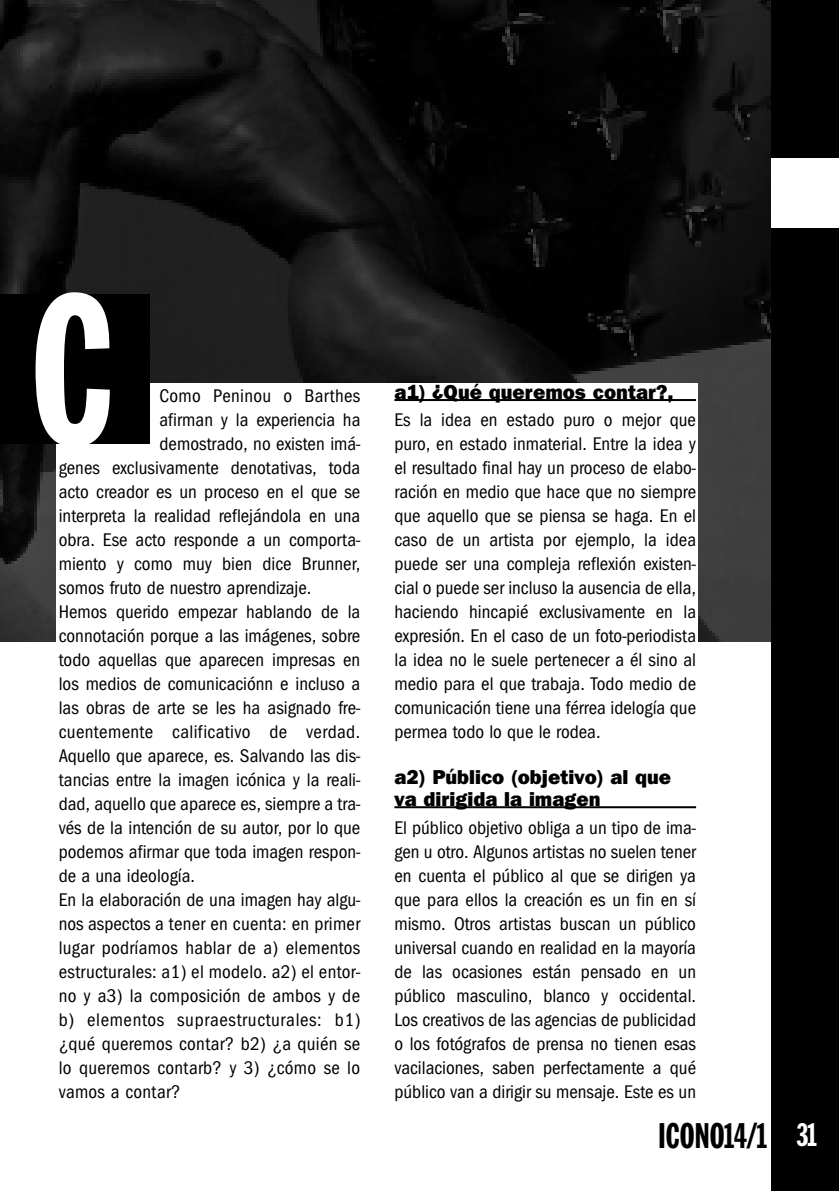
<style>
.page{position:relative;width:840px;height:1191px;background:#fff}
.page>*{position:absolute;margin:0;border:0;box-sizing:border-box;transform-origin:0 0}
.t1{font:208.8px "Franklin Gothic Extra Cond";color:#fff}
.t2{font:35px "Franklin Gothic Extra Cond";color:#000}
.t3{font:800 20px/22px "Franklin Gothic IT Cby BT";color:#000}
.t4{font:condensed 19px/24px "Franklin Gothic EF";color:#000;text-align:justify}
.t5{font:condensed 19px "Franklin Gothic EF";letter-spacing:.035em;color:#000}
.t6{font:condensed 19px "Franklin Gothic EF";letter-spacing:.02em;color:#000}
.s1{font-size:32px;color:#fff}
</style>
<div class="page">
<img style="left:0;top:1px;width:771px;height:640px">
<div style="left:57px;top:383px;width:640px;height:727px;background:#fff"></div>
<hr style="left:394px;top:399px;width:301px;height:2px;background:#000">
<hr style="left:394px;top:806px;width:301px;height:2px;background:#000">
<div style="left:771px;top:1px;width:67px;height:1190px;background:#000"></div>
<div style="left:771px;top:159px;width:67px;height:69px;background:#fff"></div>
<div style="left:0;top:294px;width:149px;height:150px;background:#000"></div>
<h1 class="t1" style="left:31px;top:295px;width:87px">C</h1>
<p class="t4" style="left:159px;top:383px;width:202px">Como Peninou o Barthes</p>
<p class="t4" style="left:159px;top:407px;width:202px">afirman y la experiencia ha</p>
<p class="t4" style="left:159px;top:431px;width:202px">demostrado, no existen imá-</p>
<p class="t4" style="left:59px;top:455px;width:303px">genes exclusivamente denotativas, toda</p>
<p class="t4" style="left:59px;top:479px;width:303px">acto creador es un proceso en el que se</p>
<p class="t4" style="left:59px;top:503px;width:303px">interpreta la realidad reflejándola en una</p>
<p class="t4" style="left:59px;top:527px;width:303px">obra. Ese acto responde a un comporta-</p>
<p class="t4" style="left:59px;top:551px;width:303px">miento y como muy bien dice Brunner,</p>
<p class="t4" style="left:59px;top:575px;width:254px">somos fruto de nuestro aprendizaje.</p>
<p class="t4" style="left:59px;top:599px;width:303px">Hemos querido empezar hablando de la</p>
<p class="t4" style="left:59px;top:623px;width:303px">connotación porque a las imágenes, sobre</p>
<p class="t4" style="left:59px;top:647px;width:303px">todo aquellas que aparecen impresas en</p>
<p class="t4" style="left:59px;top:671px;width:303px">los medios de comunicaciónn e incluso a</p>
<p class="t4" style="left:59px;top:695px;width:303px">las obras de arte se les ha asignado fre-</p>
<p class="t6" style="left:59px;top:720px;width:303px">cuentemente calificativo de verdad.</p>
<p class="t4" style="left:59px;top:743px;width:303px">Aquello que aparece, es. Salvando las dis-</p>
<p class="t4" style="left:59px;top:767px;width:303px">tancias entre la imagen icónica y la reali-</p>
<p class="t4" style="left:59px;top:791px;width:303px">dad, aquello que aparece es, siempre a tra-</p>
<p class="t4" style="left:59px;top:815px;width:303px">vés de la intención de su autor, por lo que</p>
<p class="t4" style="left:59px;top:839px;width:303px">podemos afirmar que toda imagen respon-</p>
<p class="t4" style="left:59px;top:863px;width:138px">de a una ideología.</p>
<p class="t4" style="left:59px;top:887px;width:303px">En la elaboración de una imagen hay algu-</p>
<p class="t4" style="left:59px;top:911px;width:303px">nos aspectos a tener en cuenta: en primer</p>
<p class="t4" style="left:59px;top:935px;width:303px">lugar podríamos hablar de a) elementos</p>
<p class="t4" style="left:59px;top:959px;width:303px">estructurales: a1) el modelo. a2) el entor-</p>
<p class="t4" style="left:59px;top:983px;width:303px">no y a3) la composición de ambos y de</p>
<p class="t5" style="left:59px;top:1008px;width:303px">b) elementos supraestructurales: b1)</p>
<p class="t4" style="left:59px;top:1031px;width:303px">¿qué queremos contar? b2) ¿a quién se</p>
<p class="t4" style="left:59px;top:1055px;width:303px">lo queremos contarb? y 3) ¿cómo se lo</p>
<p class="t4" style="left:59px;top:1079px;width:123px">vamos a contar?</p>
<p class="t3" style="left:394px;top:383px;width:281px">a1) ¿Qué queremos contar?,</p>
<p class="t4" style="left:394px;top:407px;width:303px">Es la idea en estado puro o mejor que puro, en estado inmaterial. Entre la idea y el resultado final hay un proceso de elabo&shy;ración en medio que hace que no siempre que aquello que se piensa se haga. En el caso de un artista por ejemplo, la idea puede ser una compleja reflexión existen&shy;cial o puede ser incluso la ausencia de ella, haciendo hincapié exclusivamente en la expresión. En el caso de un foto-periodista la idea no le suele pertenecer a él sino al medio para el que trabaja. Todo medio de comunicación tiene una férrea idelogía que permea todo lo que le rodea.</p>
<p class="t3" style="left:394px;top:768px;width:278px">a2) Público (objetivo) al que va dirigida la imagen</p>
<p class="t4" style="left:394px;top:815px;width:303px">El público objetivo obliga a un tipo de ima&shy;gen u otro. Algunos artistas no suelen tener en cuenta el público al que se dirigen ya que para ellos la creación es un fin en sí mismo. Otros artistas buscan un público universal cuando en realidad en la mayoría de las ocasiones están pensado en un público masculino, blanco y occidental.<br>Los creativos de las agencias de publicidad o los fotógrafos de prensa no tienen esas vacilaciones, saben perfectamente a qué público van a dirigir su mensaje. Este es un</p>
<h2 class="t2" style="left:658px;top:1122px;width:160px">ICONO14/1 <span class="s1">31</span></h2>
</div>
